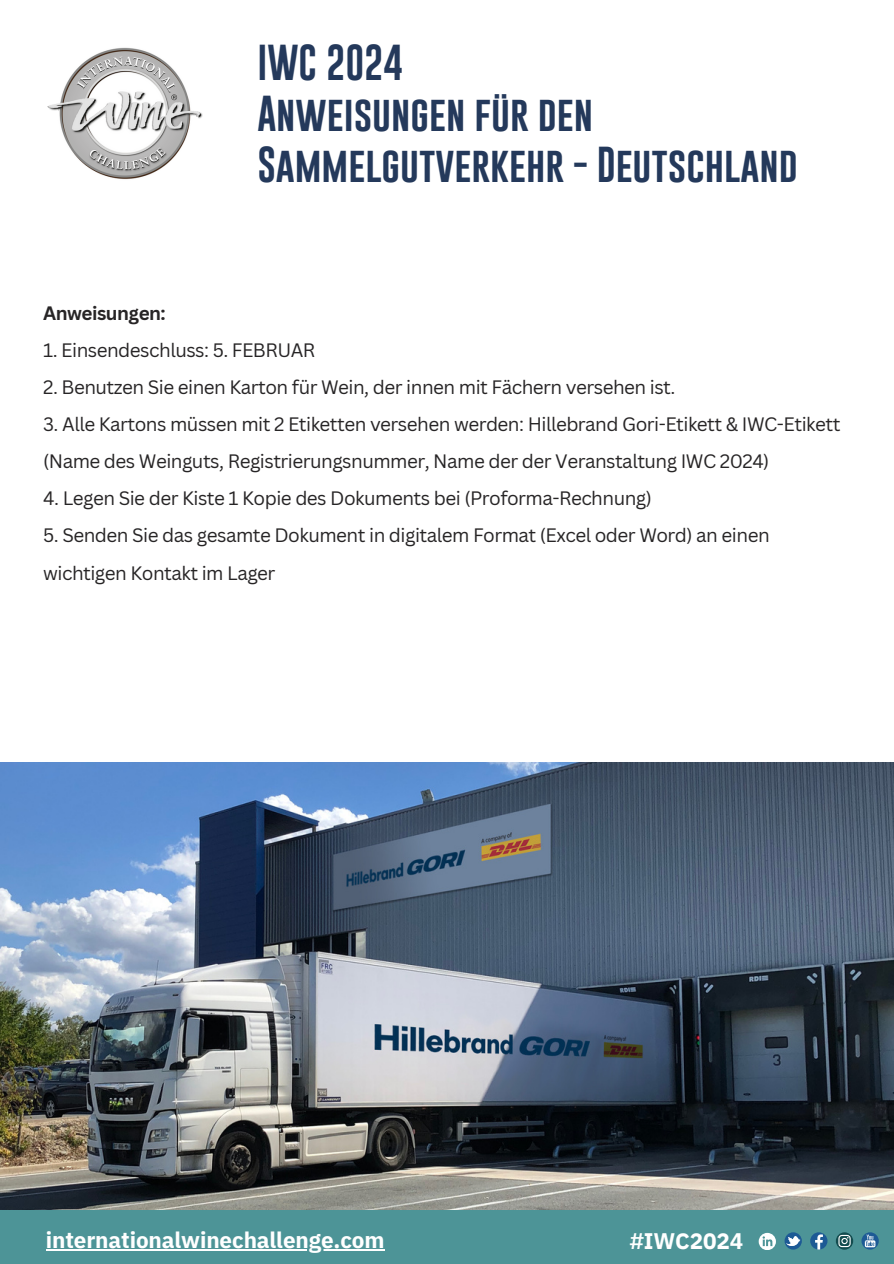
<style>
.page{position:relative;width:894px;height:1264px;background:#fff}
.page>*{position:absolute;margin:0;border:0;box-sizing:border-box;transform-origin:0 0}
.t1{font:36.9px/50.7px "Gobold";color:#24395b}
.t2{font:700 22.5px "IBM Plex Sans";letter-spacing:-.005em;color:#fff}
.t3{font:18.9px/37.2px "Canva Sans";letter-spacing:-.03em;color:#272526}
.t4{font:700 18.9px "Canva Sans";letter-spacing:-.03em;color:#272526}
</style>
<div class="page">
<div style="left:0;top:1209px;width:893px;height:54px;background:#4d9497"></div>
<svg style="left:784px;top:1232px;width:17px;height:17px"></svg>
<svg style="left:785px;top:1235px;width:15px;height:10px"></svg>
<svg style="left:810px;top:1232px;width:17px;height:17px"></svg>
<svg style="left:814px;top:1234px;width:8px;height:15px"></svg>
<svg style="left:835px;top:1232px;width:17px;height:17px"></svg>
<svg style="left:838px;top:1234px;width:12px;height:13px"></svg>
<svg style="left:861px;top:1232px;width:17px;height:17px"></svg>
<svg style="left:864px;top:1234px;width:11px;height:13px"></svg>
<hr style="left:46px;top:1249px;width:338px;height:1px;background:#fff">
<svg style="left:758px;top:1232px;width:17px;height:17px"></svg>
<img style="left:0;top:762px;width:893px;height:447px">
<img style="left:47px;top:47px;width:156px;height:133px">
<p class="t1" style="left:257px;top:38px;width:147px">IWC 2024</p>
<p class="t1" style="left:257px;top:88px;width:541px">Anweisungen für den<br>Sammelgutverkehr - Deutschland</p>
<p class="t4" style="left:43px;top:299px;width:124px">Anweisungen:</p>
<p class="t3" style="left:43px;top:331px;width:274px">1. Einsendeschluss: 5. FEBRUAR</p>
<p class="t3" style="left:43px;top:368px;width:633px">2. Benutzen Sie einen Karton für Wein, der innen mit Fächern versehen ist.</p>
<p class="t3" style="left:43px;top:405px;width:798px">3. Alle Kartons müssen mit 2 Etiketten versehen werden: Hillebrand Gori-Etikett &amp; IWC-Etikett (Name des Weinguts, Registrierungsnummer, Name der der Veranstaltung IWC 2024)</p>
<p class="t3" style="left:43px;top:479px;width:610px">4. Legen Sie der Kiste 1 Kopie des Dokuments bei (Proforma-Rechnung)</p>
<p class="t3" style="left:43px;top:516px;width:727px">5. Senden Sie das gesamte Dokument in digitalem Format (Excel oder Word) an einen wichtigen Kontakt im Lager</p>
<p class="t2" style="left:46px;top:1225px;width:340px">internationalwinechallenge.com</p>
<p class="t2" style="left:629px;top:1225px;width:115px">#IWC2024</p>
</div>
